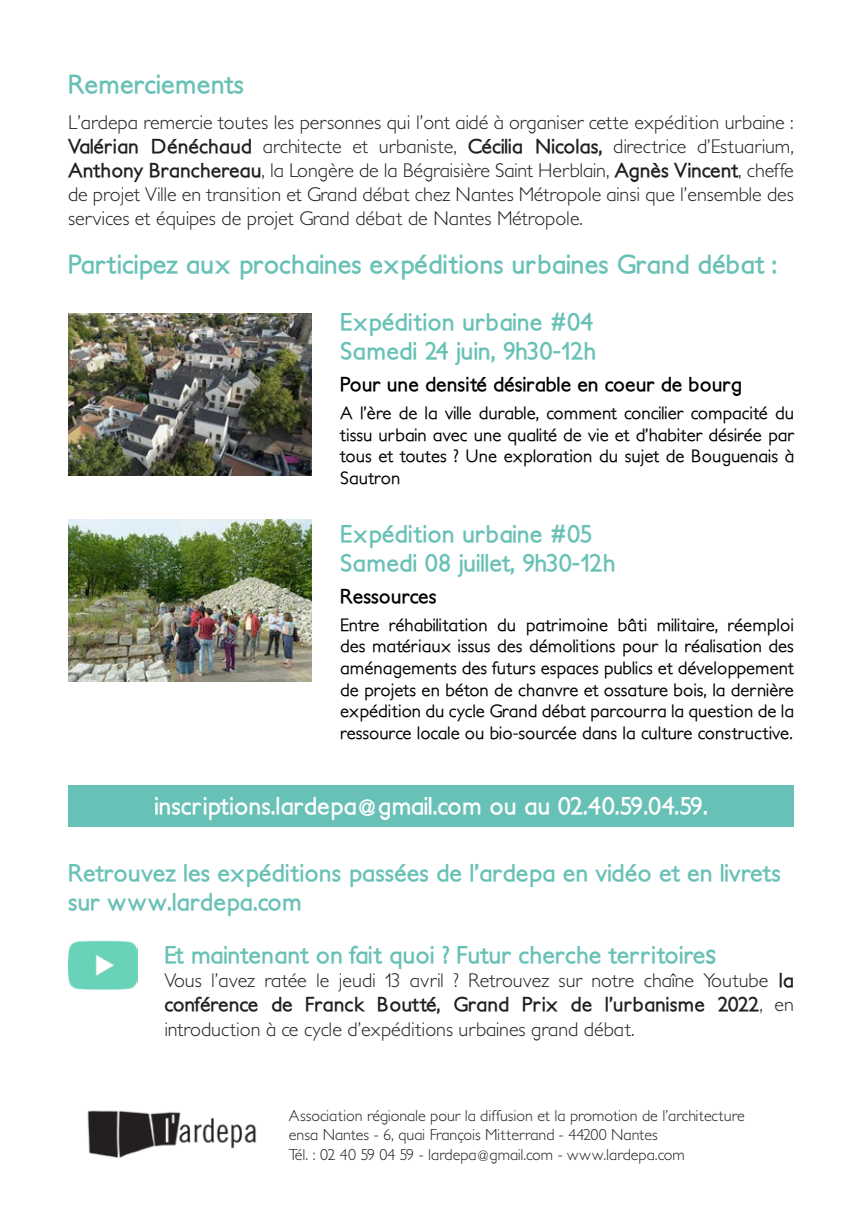
<style>
.page{position:relative;width:862px;height:1214px;background:#fff}
.page>*{position:absolute;margin:0;border:0;box-sizing:border-box;transform-origin:0 0}
.t1{font:700 26px "Petita";color:#68c1b6}
.t2{font:700 24px/28.8px "Petita";color:#68c1b6}
.t3{font:700 24px "Petita";color:#fff}
.t4{font:300 20px/24px "Petita";color:#231f20;text-align:justify}
.t5{font:700 20px "Petita";color:#000}
.t6{font:500 18px/21.6px "Petita";color:#000;text-align:justify}
.t7{font:300 16px/19.2px "Petita";color:#231f20}
.s1{font-weight:700}
.s2{font-size:28px}
</style>
<div class="page">
<img style="left:68px;top:940px;width:69px;height:50px">
<div style="left:68px;top:785px;width:726px;height:41px;background:#68c1b6"></div>
<img style="left:68px;top:519px;width:244px;height:162px">
<img style="left:68px;top:313px;width:244px;height:163px">
<img style="left:87px;top:1110px;width:170px;height:48px">
<h1 class="t1" style="left:68px;top:68px;width:177px">Remerciements</h1>
<p class="t4" style="left:68px;top:111px;width:727px">L’ardepa remercie toutes les personnes qui l’ont aidé à organiser cette expédition urbaine :<br><span class="s1">Valérian Dénéchaud</span> architecte et urbaniste, <span class="s1">Cécilia Nicolas,</span> directrice d’Estuarium, <span class="s1">Anthony Branchereau</span>, la Longère de la Bégraisière Saint Herblain, <span class="s1">Agnès Vincent</span>, cheffe de projet Ville en transition et Grand débat chez Nantes Métropole ainsi que l’ensemble des services et équipes de projet Grand débat de Nantes Métropole.</p>
<h1 class="t1" style="left:68px;top:248px;width:710px">Participez aux prochaines expéditions urbaines Grand débat :</h1>
<p class="t2" style="left:340px;top:308px;width:258px">Expédition urbaine #04<br>Samedi 24 juin, 9h30-12h</p>
<p class="t5" style="left:340px;top:372px;width:403px">Pour une densité désirable en coeur de bourg</p>
<p class="t6" style="left:340px;top:402px;width:455px">A l’ère de la ville durable, comment concilier compacité du tissu urbain avec une qualité de vie et d’habiter désirée par tous et toutes ? Une exploration du sujet de Bouguenais à Sautron</p>
<p class="t2" style="left:340px;top:520px;width:277px">Expédition urbaine #05<br>Samedi 08 juillet, 9h30-12h</p>
<p class="t5" style="left:340px;top:583px;width:98px">Ressources</p>
<p class="t6" style="left:340px;top:614px;width:455px">Entre réhabilitation du patrimoine bâti militaire, réemploi des matériaux issus des démolitions pour la réalisation des aménagements des futurs espaces publics et développement de projets en béton de chanvre et ossature bois, la dernière expédition du cycle Grand débat parcourra la question de la ressource locale ou bio-sourcée dans la culture constructive.</p>
<p class="t3" style="left:154px;top:790px;width:555px">inscriptions.lardepa@gmail.com ou au 02.40.59.04.59.</p>
<p class="t2" style="left:68px;top:859px;width:714px">Retrouvez les expéditions passées de l’ardepa en vidéo et en livrets sur www.lardepa.com</p>
<p class="t2" style="left:164px;top:941px;width:553px">Et maintenant on fait quoi ? Futur cherche territoire<span class="s2">s</span></p>
<p class="t4" style="left:164px;top:969px;width:631px">Vous l’avez ratée le jeudi 13 avril ? Retrouvez sur notre chaîne Youtube <span class="s1">la conférence de Franck Boutté, Grand Prix de l’urbanisme 2022</span>, en introduction à ce cycle d’expéditions urbaines grand débat.</p>
<p class="t7" style="left:289px;top:1106px;width:457px">Association régionale pour la diffusion et la promotion de l’architecture ensa Nantes - 6, quai François Mitterrand - 44200 Nantes<br>Tél. : 02 40 59 04 59 - lardepa@gmail.com - www.lardepa.com</p>
</div>
